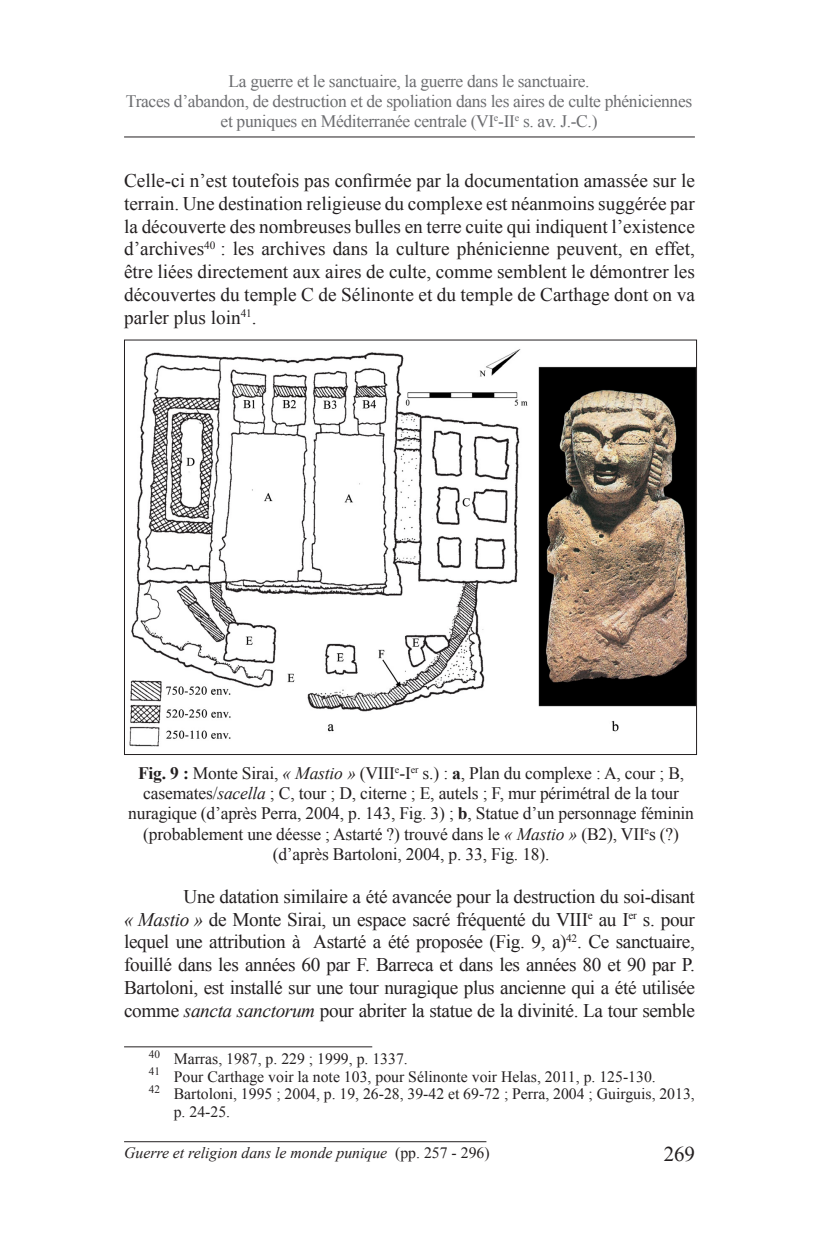
<style>
.page{position:relative;width:819px;height:1241px;background:#fff}
.page>*{position:absolute;margin:0;border:0;box-sizing:border-box;transform-origin:0 0}
.t1{font:21px "Times New Roman";color:#231f20}
.t2{font:19.25px/22.8px "Times New Roman";letter-spacing:-.01em;color:#231f20;text-align:justify}
.t3{font:17.5px/20.1px "Times New Roman";letter-spacing:-.01em;color:#231f20;text-align:center}
.t4{font:17.5px/20.1px "Times New Roman";letter-spacing:-.02em;color:#6c6d70;text-align:center}
.t5{font:15.75px/17.5px "Times New Roman";color:#231f20}
.t6{font:italic 15.75px "Times New Roman";color:#231f20}
.s1{font-weight:700}
.s2{font-style:italic}
.s3{font-style:normal}
</style>
<div class="page">
<hr style="left:124px;top:136px;width:570px;height:1px;background:#231f20">
<hr style="left:124px;top:1141px;width:362px;height:1px;background:#231f20">
<hr style="left:124px;top:1046px;width:248px;height:1px;background:#231f20">
<img style="left:129px;top:349px;width:566px;height:397px">
<p class="t4" style="left:126px;top:70px;width:567px">La guerre et le sanctuaire, la guerre dans le sanctuaire.<br>Traces d’abandon, de destruction et de spoliation dans les aires de culte phéniciennes et puniques en Méditerranée centrale (VI<sup>e</sup>-II<sup>e</sup> s. av. J.-C.)</p>
<p class="t2" style="left:124px;top:169px;width:572px">Celle-ci n’est toutefois pas confirmée par la documentation amassée sur le terrain. Une destination religieuse du complexe est néanmoins suggérée par la découverte des nombreuses bulles en terre cuite qui indiquent l’existence d’archives<sup>40</sup> : les archives dans la culture phénicienne peuvent, en effet, être liées directement aux aires de culte, comme semblent le démontrer les découvertes du temple C de Sélinonte et du temple de Carthage dont on va parler plus loin<sup>41</sup>.</p>
<p class="t3" style="left:128px;top:762px;width:567px"><span class="s1">Fig. 9</span> <span class="s1">:</span> Monte Sirai, <span class="s2">« Mastio »</span> (VIII<sup>e</sup>-I<sup>er</sup> s.) : <span class="s1">a</span>, Plan du complexe : A, cour ; B, casemates/<span class="s2">sacella</span> ; C, tour ; D, citerne ; E, autels ; F, mur périmétral de la tour nuragique (d’après Perra, 2004, p. 143, Fig. 3) ; <span class="s1">b</span>, Statue d’un personnage féminin (probablement une déesse ; Astarté ?) trouvé dans le <span class="s2">« Mastio »</span> (B2), VII<sup>e</sup>s (?) (d’après Bartoloni, 2004, p. 33, Fig. 18).</p>
<p class="t2" style="left:124px;top:884px;width:572px;text-indent:60px">Une datation similaire a été avancée pour la destruction du soi-disant <span class="s2">« Mastio »</span> de Monte Sirai, un espace sacré fréquenté du VIII<sup>e</sup> au I<sup>er</sup> s. pour lequel une attribution à Astarté a été proposée (Fig. 9, a)<sup>42</sup>. Ce sanctuaire, fouillé dans les années 60 par F. Barreca et dans les années 80 et 90 par P.<br>Bartoloni, est installé sur une tour nuragique plus ancienne qui a été utilisée comme <span class="s2">sancta sanctorum</span> pour abriter la statue de la divinité. La tour semble</p>
<p class="t5" style="left:149px;top:1049px;width:260px"><sup>40</sup> Marras, 1987, p. 229 ; 1999, p. 1337.</p>
<p class="t5" style="left:149px;top:1067px;width:508px"><sup>41</sup> Pour Carthage voir la note 103, pour Sélinonte voir Helas, 2011, p. 125-130.</p>
<p class="t5" style="left:174px;top:1084px;width:522px;text-indent:-25px"><sup>42</sup> Bartoloni, 1995 ; 2004, p. 19, 26-28, 39-42 et 69-72 ; Perra, 2004 ; Guirguis, 2013, p. 24-25.</p>
<p class="t6" style="left:124px;top:1141px;width:367px">Guerre et religion dans le monde punique <span class="s3">(pp. 257 - 296)</span></p>
<p class="t1" style="left:663px;top:1139px;width:32px">269</p>
</div>
